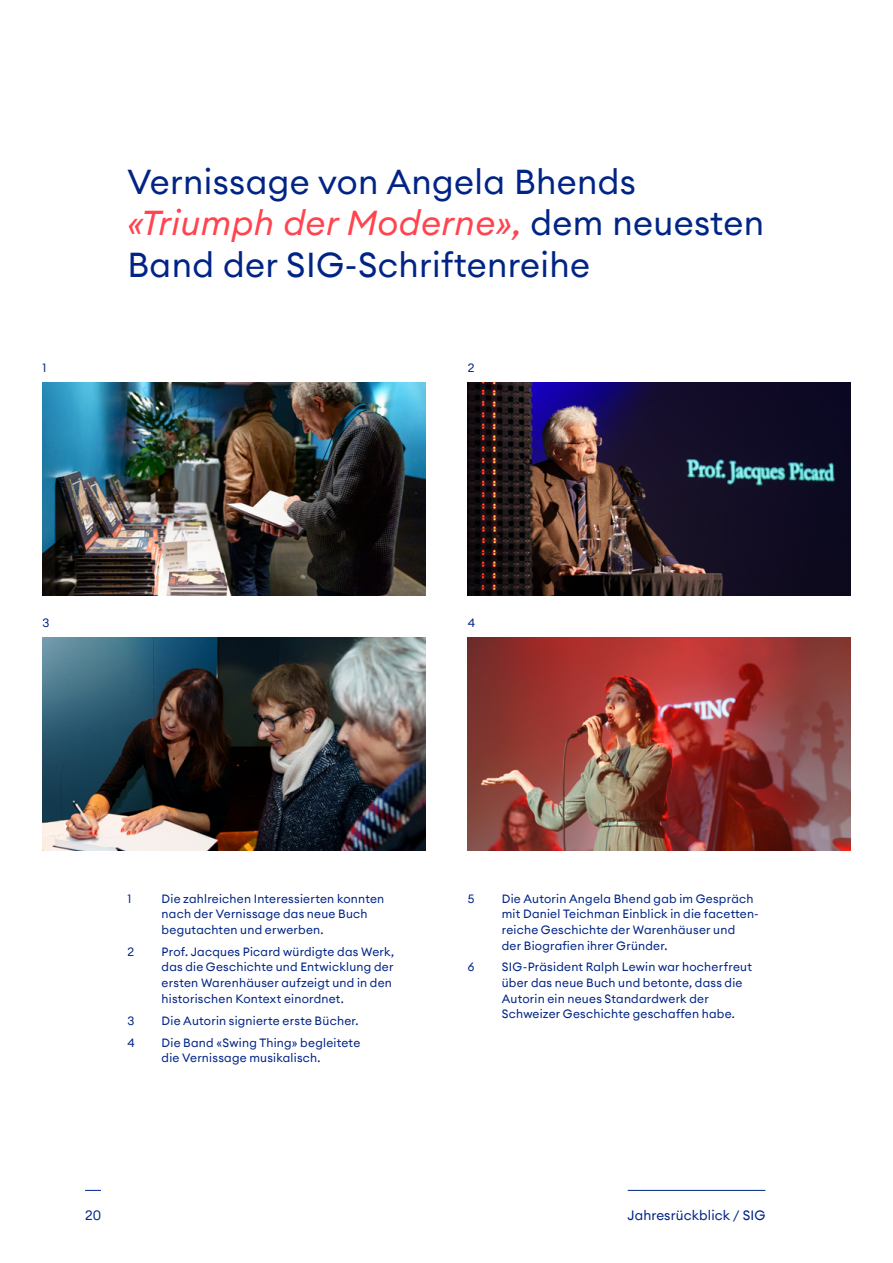
<style>
.page{position:relative;width:893px;height:1263px;background:#fff}
.page>*{position:absolute;margin:0;border:0;box-sizing:border-box;transform-origin:0 0}
.t1{font:34.5px/41.4px "Euclid Circular A";letter-spacing:.01em;color:#002486}
.t2{font:13.5px "Euclid Circular A";letter-spacing:.01em;color:#002486}
.t3{font:12px/15.6px "Euclid Circular A";letter-spacing:.02em;color:#002486}
.s1{font-style:italic;color:#ff444f}
</style>
<div class="page">
<img style="left:468px;top:638px;width:382px;height:212px">
<img style="left:43px;top:638px;width:382px;height:212px">
<img style="left:468px;top:383px;width:382px;height:212px">
<img style="left:43px;top:383px;width:382px;height:212px">
<hr style="left:628px;top:1190px;width:137px;height:1px;background:#002486">
<svg style="left:85px;top:1190px;width:16px;height:1px"></svg>
<h1 class="t1" style="left:128px;top:161px;width:638px">Vernissage von Angela Bhends <span class="s1">«Triumph der Moderne»,</span> dem neuesten<br>Band der SIG-Schriftenreihe</h1>
<p class="t3" style="left:43px;top:360px;width:5px">1</p>
<p class="t3" style="left:468px;top:360px;width:8px">2</p>
<p class="t3" style="left:43px;top:615px;width:8px">3</p>
<p class="t3" style="left:468px;top:615px;width:9px">4</p>
<p class="t3" style="left:128px;top:890px;width:5px">1</p>
<p class="t3" style="left:162px;top:890px;width:224px">Die zahlreichen Interessierten konnten nach der Vernissage das neue Buch begutachten und erwerben.</p>
<p class="t3" style="left:128px;top:944px;width:8px">2</p>
<p class="t3" style="left:162px;top:944px;width:234px">Prof. Jacques Picard würdigte das Werk, das die Geschichte und Entwicklung der ersten Warenhäuser aufzeigt und in den historischen Kontext einordnet.</p>
<p class="t3" style="left:128px;top:1012px;width:8px">3</p>
<p class="t3" style="left:162px;top:1012px;width:198px">Die Autorin signierte erste Bücher.</p>
<p class="t3" style="left:128px;top:1034px;width:9px">4</p>
<p class="t3" style="left:162px;top:1034px;width:200px">Die Band «Swing Thing» begleitete die Vernissage musikalisch.</p>
<p class="t3" style="left:468px;top:890px;width:8px">5</p>
<p class="t3" style="left:502px;top:890px;width:259px">Die Autorin Angela Bhend gab im Gespräch mit Daniel Teichman Einblick in die facetten&shy;reiche Geschichte der Warenhäuser und<br>der Biografien ihrer Gründer.</p>
<p class="t3" style="left:468px;top:959px;width:8px">6</p>
<p class="t3" style="left:502px;top:959px;width:252px">SIG-Präsident Ralph Lewin war hocherfreut über das neue Buch und betonte, dass die Autorin ein neues Standardwerk der Schweizer Geschichte geschaffen habe.</p>
<p class="t2" style="left:85px;top:1207px;width:18px">20</p>
<p class="t2" style="left:628px;top:1207px;width:139px">Jahresrückblick / SIG</p>
</div>
